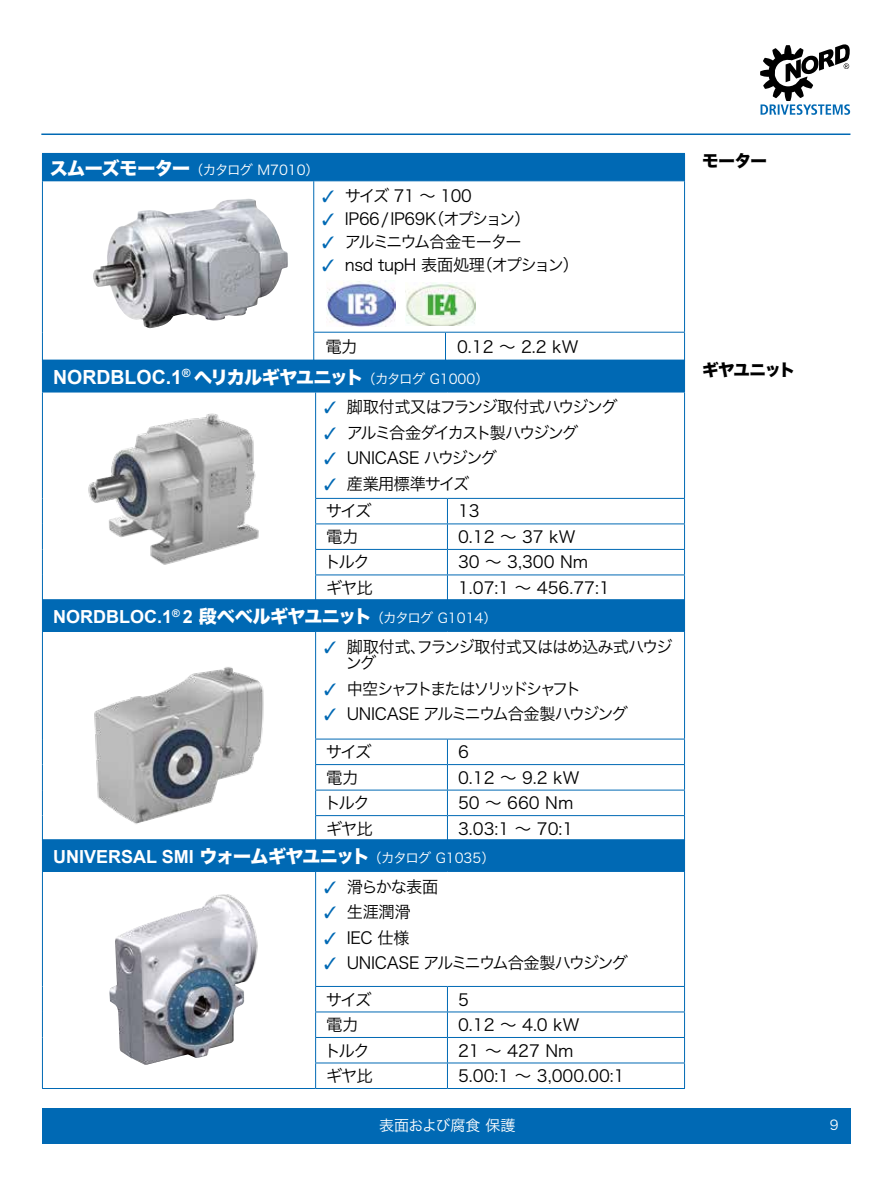
<style>
.page{position:relative;width:893px;height:1188px;background:#fff}
.page>*{position:absolute;margin:0;border:0;box-sizing:border-box;transform-origin:0 0}
.t1{font:700 18px "Arial";color:#fff}
.t2{font:16.5px/27.6px "Hira Kaku Pro W3";letter-spacing:-.05em;color:#000}
.t3{font:16.5px "Hira Kaku Pro W3";letter-spacing:-.02em;color:#000}
.t4{font:16.5px/36.3px "Hira Kaku Pro W3";letter-spacing:-.09em;color:#000}
.t5{font:16.5px "Hira Kaku Pro W3";letter-spacing:-.155em;color:#000}
.t6{font:16.5px "Hira Kaku Pro W3";letter-spacing:-.11em;color:#000}
.t7{font:16.5px "Hira Kaku Pro W3";letter-spacing:-.095em;color:#000}
.t8{font:16.5px "Hira Kaku Std W8";letter-spacing:-.04em;color:#000}
.t9{font:15px "Hira Kaku Pro W3";letter-spacing:-.01em;color:#fff}
.t10{font:13.5px "Hira Kaku Pro W3";color:#fff}
.s1{font-family:"Hira Kaku Std W8";font-size:18px}
.s2{color:#0069b4}
.s3{font-family:"Arial";font-weight:700;font-size:19.5px}
.s4{font-family:"Hira Kaku Std W8";font-weight:400}
.s5{font-family:"Hira Kaku Pro W3";font-weight:400;font-size:13.5px}
</style>
<div class="page">
<svg style="left:760px;top:44px;width:90px;height:71px"></svg>
<div style="left:42px;top:1108px;width:808px;height:36px;background:#0069b4"></div>
<hr style="left:41px;top:134px;width:809px;height:1px;background:#0069b4">
<div style="left:42px;top:153px;width:642px;height:28px;background:#0069b4"></div>
<svg style="left:314px;top:181px;width:370px;height:179px"></svg>
<svg style="left:684px;top:154px;width:1px;height:26px"></svg>
<hr style="left:684px;top:181px;width:1px;height:151px;background:#0069b4">
<hr style="left:445px;top:153px;width:240px;height:1px;background:#0069b4">
<hr style="left:445px;top:180px;width:240px;height:1px;background:#0069b4">
<hr style="left:42px;top:181px;width:1px;height:151px;background:#0069b4">
<svg style="left:42px;top:332px;width:1px;height:28px"></svg>
<hr style="left:313px;top:181px;width:1px;height:151px;background:#0069b4">
<hr style="left:313px;top:332px;width:132px;height:1px;background:#0069b4">
<svg style="left:313px;top:333px;width:1px;height:27px"></svg>
<hr style="left:445px;top:332px;width:240px;height:1px;background:#0069b4">
<svg style="left:445px;top:333px;width:1px;height:27px"></svg>
<svg style="left:684px;top:333px;width:1px;height:27px"></svg>
<div style="left:42px;top:360px;width:642px;height:32px;background:#0069b4"></div>
<svg style="left:316px;top:393px;width:368px;height:206px"></svg>
<hr style="left:684px;top:360px;width:1px;height:32px;background:#0069b4">
<hr style="left:684px;top:392px;width:1px;height:106px;background:#0069b4">
<hr style="left:42px;top:392px;width:274px;height:1px;background:#0069b4">
<hr style="left:316px;top:392px;width:131px;height:1px;background:#0069b4">
<hr style="left:447px;top:392px;width:238px;height:1px;background:#0069b4">
<hr style="left:42px;top:392px;width:1px;height:106px;background:#0069b4">
<svg style="left:42px;top:498px;width:1px;height:101px"></svg>
<hr style="left:315px;top:392px;width:1px;height:106px;background:#0069b4">
<hr style="left:315px;top:498px;width:132px;height:1px;background:#0069b4">
<hr style="left:447px;top:498px;width:238px;height:1px;background:#0069b4">
<hr style="left:315px;top:524px;width:132px;height:1px;background:#0069b4">
<hr style="left:447px;top:524px;width:238px;height:1px;background:#0069b4">
<hr style="left:315px;top:549px;width:132px;height:1px;background:#0069b4">
<hr style="left:447px;top:549px;width:238px;height:1px;background:#0069b4">
<hr style="left:315px;top:575px;width:132px;height:1px;background:#0069b4">
<svg style="left:315px;top:499px;width:1px;height:100px"></svg>
<hr style="left:447px;top:575px;width:238px;height:1px;background:#0069b4">
<svg style="left:447px;top:499px;width:1px;height:100px"></svg>
<svg style="left:684px;top:499px;width:1px;height:100px"></svg>
<div style="left:42px;top:600px;width:642px;height:31px;background:#0069b4"></div>
<svg style="left:316px;top:632px;width:368px;height:207px"></svg>
<hr style="left:684px;top:600px;width:1px;height:31px;background:#0069b4">
<hr style="left:684px;top:632px;width:1px;height:107px;background:#0069b4">
<hr style="left:42px;top:631px;width:274px;height:1px;background:#0069b4">
<hr style="left:316px;top:631px;width:131px;height:1px;background:#0069b4">
<hr style="left:447px;top:631px;width:238px;height:1px;background:#0069b4">
<hr style="left:42px;top:599px;width:274px;height:1px;background:#0069b4">
<hr style="left:316px;top:599px;width:131px;height:1px;background:#0069b4">
<hr style="left:447px;top:599px;width:238px;height:1px;background:#0069b4">
<hr style="left:42px;top:632px;width:1px;height:107px;background:#0069b4">
<svg style="left:42px;top:739px;width:1px;height:100px"></svg>
<hr style="left:315px;top:632px;width:1px;height:107px;background:#0069b4">
<hr style="left:315px;top:739px;width:132px;height:1px;background:#0069b4">
<hr style="left:447px;top:739px;width:238px;height:1px;background:#0069b4">
<hr style="left:315px;top:764px;width:132px;height:1px;background:#0069b4">
<hr style="left:447px;top:764px;width:238px;height:1px;background:#0069b4">
<hr style="left:315px;top:790px;width:132px;height:1px;background:#0069b4">
<hr style="left:447px;top:790px;width:238px;height:1px;background:#0069b4">
<hr style="left:315px;top:815px;width:132px;height:1px;background:#0069b4">
<svg style="left:315px;top:739px;width:1px;height:100px"></svg>
<hr style="left:447px;top:815px;width:238px;height:1px;background:#0069b4">
<svg style="left:447px;top:739px;width:1px;height:100px"></svg>
<svg style="left:684px;top:739px;width:1px;height:100px"></svg>
<div style="left:42px;top:840px;width:642px;height:31px;background:#0069b4"></div>
<svg style="left:316px;top:872px;width:368px;height:216px"></svg>
<hr style="left:684px;top:840px;width:1px;height:31px;background:#0069b4">
<hr style="left:684px;top:872px;width:1px;height:114px;background:#0069b4">
<hr style="left:42px;top:1088px;width:274px;height:1px;background:#0069b4">
<hr style="left:42px;top:871px;width:274px;height:1px;background:#0069b4">
<hr style="left:316px;top:871px;width:131px;height:1px;background:#0069b4">
<hr style="left:447px;top:871px;width:238px;height:1px;background:#0069b4">
<hr style="left:42px;top:839px;width:274px;height:1px;background:#0069b4">
<hr style="left:316px;top:839px;width:131px;height:1px;background:#0069b4">
<hr style="left:447px;top:839px;width:238px;height:1px;background:#0069b4">
<hr style="left:42px;top:872px;width:1px;height:114px;background:#0069b4">
<svg style="left:42px;top:986px;width:1px;height:102px"></svg>
<hr style="left:315px;top:872px;width:1px;height:114px;background:#0069b4">
<hr style="left:315px;top:986px;width:132px;height:1px;background:#0069b4">
<hr style="left:447px;top:986px;width:238px;height:1px;background:#0069b4">
<hr style="left:315px;top:1012px;width:132px;height:1px;background:#0069b4">
<hr style="left:447px;top:1012px;width:238px;height:1px;background:#0069b4">
<hr style="left:315px;top:1037px;width:132px;height:1px;background:#0069b4">
<hr style="left:447px;top:1037px;width:238px;height:1px;background:#0069b4">
<hr style="left:315px;top:1063px;width:132px;height:1px;background:#0069b4">
<svg style="left:315px;top:987px;width:1px;height:101px"></svg>
<hr style="left:447px;top:1063px;width:238px;height:1px;background:#0069b4">
<svg style="left:447px;top:987px;width:1px;height:101px"></svg>
<svg style="left:684px;top:987px;width:1px;height:101px"></svg>
<hr style="left:316px;top:1088px;width:131px;height:1px;background:#0069b4">
<hr style="left:447px;top:1088px;width:238px;height:1px;background:#0069b4">
<img style="left:326px;top:281px;width:69px;height:46px">
<img style="left:406px;top:282px;width:69px;height:44px">
<img style="left:51px;top:667px;width:234px;height:173px">
<img style="left:88px;top:413px;width:171px;height:152px">
<img style="left:109px;top:894px;width:149px;height:171px">
<img style="left:93px;top:199px;width:195px;height:129px">
<p class="t10" style="left:50px;top:158px;width:271px"><span class="s1">スムーズモーター</span>（カタログ M7010）</p>
<p class="t2" style="left:322px;top:181px;width:151px"><span class="s2">✓</span> サイズ 71 ～ 100</p>
<p class="t3" style="left:322px;top:204px;width:210px"><span class="s2">✓</span> IP66/IP69K（オプション）</p>
<p class="t7" style="left:322px;top:227px;width:201px"><span class="s2">✓</span> アルミニウム合金モーター</p>
<p class="t3" style="left:322px;top:251px;width:258px"><span class="s2">✓</span> nsd tupH 表面処理（オプション）</p>
<p class="t2" style="left:325px;top:332px;width:34px">電力</p>
<p class="t2" style="left:457px;top:332px;width:123px">0.12 ～ 2.2 kW</p>
<p class="t10" style="left:53px;top:366px;width:437px"><span class="s3">NORDBLOC.1</span><sup>®</sup> <span class="s1">ヘリカルギヤユニット</span>（カタログ G1000）</p>
<p class="t2" style="left:324px;top:392px;width:295px"><span class="s2">✓</span> 脚取付式又はフランジ取付式ハウジング</p>
<p class="t6" style="left:324px;top:418px;width:256px"><span class="s2">✓</span> アルミ合金ダイカスト製ハウジング</p>
<p class="t3" style="left:324px;top:443px;width:174px"><span class="s2">✓</span> UNICASE ハウジング</p>
<p class="t2" style="left:324px;top:469px;width:147px"><span class="s2">✓</span> 産業用標準サイズサイズ</p>
<p class="t2" style="left:458px;top:496px;width:23px">13</p>
<p class="t2" style="left:326px;top:522px;width:34px">電力</p>
<p class="t2" style="left:458px;top:522px;width:119px">0.12 ～ 37 kW</p>
<p class="t2" style="left:324px;top:547px;width:47px">トルク</p>
<p class="t2" style="left:458px;top:547px;width:132px">30 ～ 3,300 Nm</p>
<p class="t2" style="left:326px;top:573px;width:49px">ギヤ比</p>
<p class="t2" style="left:458px;top:573px;width:153px">1.07:1 ～ 456.77:1</p>
<p class="t1" style="left:53px;top:605px;width:445px">NORDBLOC.1<sup>®</sup> 2 <span class="s4">段ベベルギヤユニット</span><span class="s5">（カタログ G1014）</span></p>
<p class="t2" style="left:346px;top:637px;width:328px;line-height:16.5px;text-indent:-22px"><span class="s2">✓</span> 脚取付式、フランジ取付式又ははめ込み式ハウジング</p>
<p class="t5" style="left:324px;top:674px;width:259px"><span class="s2">✓</span> 中空シャフトまたはソリッドシャフト</p>
<p class="t2" style="left:324px;top:699px;width:305px"><span class="s2">✓</span> UNICASE アルミニウム合金製ハウジング</p>
<p class="t2" style="left:326px;top:737px;width:47px">サイズ</p>
<p class="t2" style="left:458px;top:737px;width:12px">6</p>
<p class="t2" style="left:326px;top:762px;width:34px">電力</p>
<p class="t2" style="left:458px;top:762px;width:123px">0.12 ～ 9.2 kW</p>
<p class="t2" style="left:324px;top:788px;width:47px">トルク</p>
<p class="t2" style="left:458px;top:788px;width:117px">50 ～ 660 Nm</p>
<p class="t2" style="left:326px;top:814px;width:49px">ギヤ比</p>
<p class="t2" style="left:458px;top:814px;width:117px">3.03:1 ～ 70:1</p>
<p class="t1" style="left:53px;top:845px;width:443px">UNIVERSAL SMI <span class="s4">ウォームギヤユニット</span><span class="s5">（カタログ G1035）</span></p>
<p class="t2" style="left:324px;top:871px;width:116px"><span class="s2">✓</span> 滑らかな表面</p>
<p class="t2" style="left:324px;top:897px;width:88px"><span class="s2">✓</span> 生涯潤滑</p>
<p class="t2" style="left:324px;top:923px;width:87px"><span class="s2">✓</span> IEC 仕様</p>
<p class="t4" style="left:324px;top:944px;width:305px"><span class="s2">✓</span> UNICASE アルミニウム合金製ハウジングサイズ</p>
<p class="t2" style="left:458px;top:984px;width:12px">5</p>
<p class="t2" style="left:326px;top:1010px;width:34px">電力</p>
<p class="t2" style="left:458px;top:1010px;width:123px">0.12 ～ 4.0 kW</p>
<p class="t2" style="left:324px;top:1035px;width:47px">トルク</p>
<p class="t2" style="left:458px;top:1035px;width:117px">21 ～ 427 Nm</p>
<p class="t2" style="left:326px;top:1061px;width:49px">ギヤ比</p>
<p class="t2" style="left:458px;top:1061px;width:168px">5.00:1 ～ 3,000.00:1</p>
<p class="t8" style="left:702px;top:151px;width:66px">モーター</p>
<p class="t8" style="left:702px;top:360px;width:95px">ギヤユニット</p>
<p class="t9" style="left:379px;top:1112px;width:138px">表面および腐食 保護</p>
<p class="t10" style="left:830px;top:1113px;width:10px">9</p>
</div>
